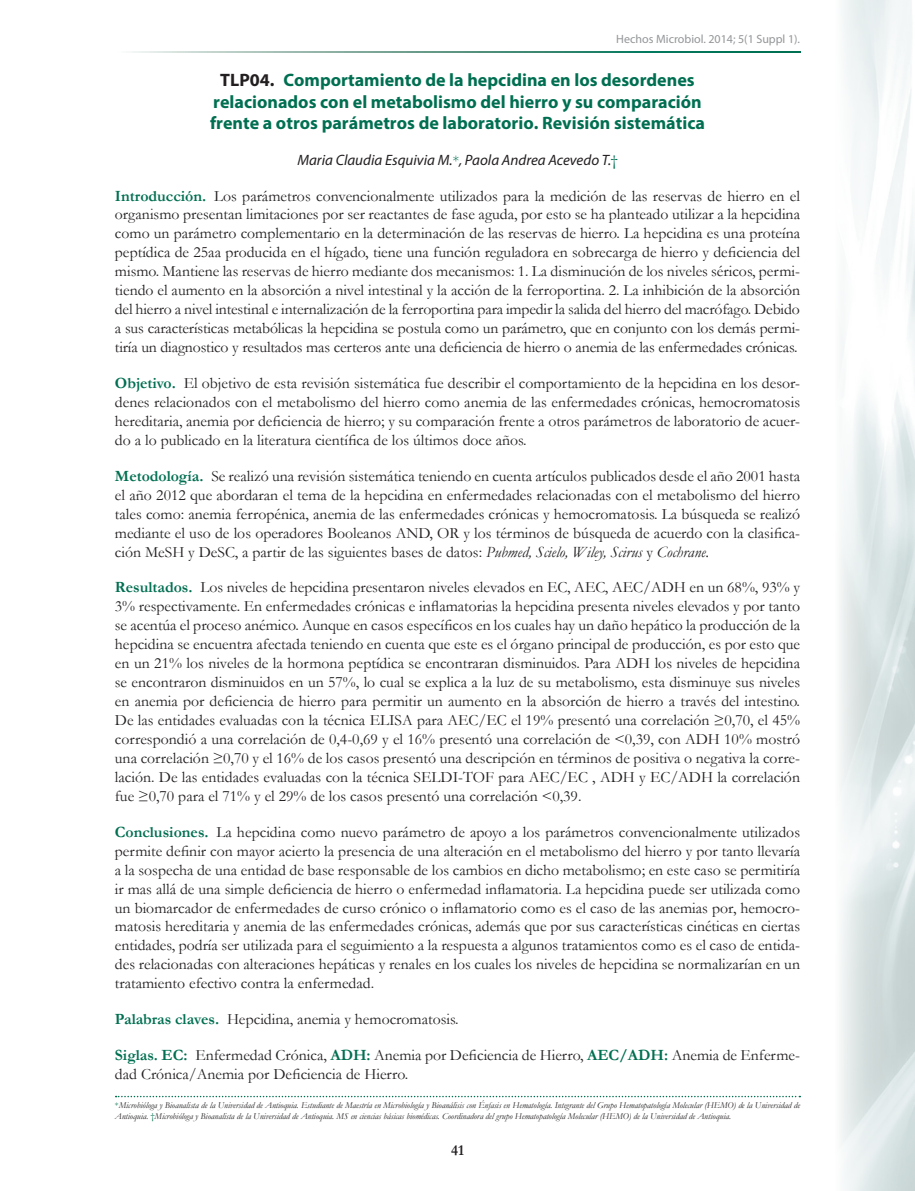
<style>
.page{position:relative;width:915px;height:1191px;background:#fff}
.page>*{position:absolute;margin:0;border:0;box-sizing:border-box;transform-origin:0 0}
.t1{font:700 18px/21.8px "Myriad Pro";color:#006f51;text-align:center}
.t2{font:15.75px/18.9px "Garamond";color:#231f20;text-align:justify}
.t3{font:italic 15px "Myriad Pro";color:#231f20}
.t4{font:700 15px "Garamond";color:#231f20}
.t5{font:12px "Myriad Pro";color:#939598}
.t6{font:italic 9px/10.6px "Garamond";color:#231f20}
.s1{color:#231f20}
.s2{font-family:"Garamond";font-style:normal;color:#006f51}
.s3{font-weight:700;color:#006f51}
.s4{font-style:italic}
.s5{font-style:normal;color:#006f51}
</style>
<div class="page">
<svg style="left:132px;top:51px;width:667px;height:2px"></svg>
<img style="left:840px;top:0;width:74px;height:1191px">
<svg style="left:116px;top:1095px;width:684px;height:2px"></svg>
<p class="t5" style="left:616px;top:31px;width:185px">Hechos Microbiol. 2014; 5(1 Suppl 1).</p>
<p class="t1" style="left:210px;top:68px;width:496px"><span class="s1">TLP04.</span> Comportamiento de la hepcidina en los desordenes relacionados con el metabolismo del hierro y su comparación frente a otros parámetros de laboratorio. Revisión sistemática</p>
<p class="t3" style="left:297px;top:150px;width:321px">Maria Claudia Esquivia M.<span class="s2">*</span>, Paola Andrea Acevedo T.<span class="s2">†</span></p>
<p class="t2" style="left:115px;top:186px;width:686px"><span class="s3">Introducción.</span> Los parámetros convencionalmente utilizados para la medición de las reservas de hierro en el organismo presentan limitaciones por ser reactantes de fase aguda, por esto se ha planteado utilizar a la hepcidina como un parámetro complementario en la determinación de las reservas de hierro. La hepcidina es una proteína peptídica de 25aa producida en el hígado, tiene una función reguladora en sobrecarga de hierro y deficiencia del mismo. Mantiene las reservas de hierro mediante dos mecanismos: 1. La disminución de los niveles séricos, permi&shy;tiendo el aumento en la absorción a nivel intestinal y la acción de la ferroportina. 2. La inhibición de la absorción del hierro a nivel intestinal e internalización de la ferroportina para impedir la salida del hierro del macrófago. Debido a sus características metabólicas la hepcidina se postula como un parámetro, que en conjunto con los demás permi&shy;tiría un diagnostico y resultados mas certeros ante una deficiencia de hierro o anemia de las enfermedades crónicas.</p>
<p class="t2" style="left:115px;top:373px;width:686px"><span class="s3">Objetivo.</span> El objetivo de esta revisión sistemática fue describir el comportamiento de la hepcidina en los desor&shy;denes relacionados con el metabolismo del hierro como anemia de las enfermedades crónicas, hemocromatosis hereditaria, anemia por deficiencia de hierro; y su comparación frente a otros parámetros de laboratorio de acuer&shy;do a lo publicado en la literatura científica de los últimos doce años.</p>
<p class="t2" style="left:115px;top:466px;width:686px"><span class="s3">Metodología.</span> Se realizó una revisión sistemática teniendo en cuenta artículos publicados desde el año 2001 hasta el año 2012 que abordaran el tema de la hepcidina en enfermedades relacionadas con el metabolismo del hierro tales como: anemia ferropénica, anemia de las enfermedades crónicas y hemocromatosis. La búsqueda se realizó mediante el uso de los operadores Booleanos AND, OR y los términos de búsqueda de acuerdo con la clasifica&shy;ción MeSH y DeSC, a partir de las siguientes bases de datos: <span class="s4">Pubmed, Scielo, Wiley, Scirus</span> y <span class="s4">Cochrane.</span></p>
<p class="t2" style="left:115px;top:577px;width:686px"><span class="s3">Resultados.</span> Los niveles de hepcidina presentaron niveles elevados en EC, AEC, AEC/ADH en un 68%, 93% y 3% respectivamente. En enfermedades crónicas e inflamatorias la hepcidina presenta niveles elevados y por tanto se acentúa el proceso anémico. Aunque en casos específicos en los cuales hay un daño hepático la producción de la hepcidina se encuentra afectada teniendo en cuenta que este es el órgano principal de producción, es por esto que en un 21% los niveles de la hormona peptídica se encontraran disminuidos. Para ADH los niveles de hepcidina se encontraron disminuidos en un 57%, lo cual se explica a la luz de su metabolismo, esta disminuye sus niveles en anemia por deficiencia de hierro para permitir un aumento en la absorción de hierro a través del intestino.<br>De las entidades evaluadas con la técnica ELISA para AEC/EC el 19% presentó una correlación ≥0,70, el 45% correspondió a una correlación de 0,4-0,69 y el 16% presentó una correlación de &lt;0,39, con ADH 10% mostró una correlación ≥0,70 y el 16% de los casos presentó una descripción en términos de positiva o negativa la corre&shy;lación. De las entidades evaluadas con la técnica SELDI-TOF para AEC/EC , ADH y EC/ADH la correlación fue ≥0,70 para el 71% y el 29% de los casos presentó una correlación &lt;0,39.</p>
<p class="t2" style="left:115px;top:822px;width:686px"><span class="s3">Conclusiones.</span> La hepcidina como nuevo parámetro de apoyo a los parámetros convencionalmente utilizados permite definir con mayor acierto la presencia de una alteración en el metabolismo del hierro y por tanto llevaría a la sospecha de una entidad de base responsable de los cambios en dicho metabolismo; en este caso se permitiría ir mas allá de una simple deficiencia de hierro o enfermedad inflamatoria. La hepcidina puede ser utilizada como un biomarcador de enfermedades de curso crónico o inflamatorio como es el caso de las anemias por, hemocro&shy;matosis hereditaria y anemia de las enfermedades crónicas, además que por sus características cinéticas en ciertas entidades, podría ser utilizada para el seguimiento a la respuesta a algunos tratamientos como es el caso de entida&shy;des relacionadas con alteraciones hepáticas y renales en los cuales los niveles de hepcidina se normalizarían en un tratamiento efectivo contra la enfermedad.</p>
<p class="t2" style="left:115px;top:1009px;width:345px"><span class="s3">Palabras claves.</span> Hepcidina, anemia y hemocromatosis.</p>
<p class="t2" style="left:115px;top:1045px;width:686px"><span class="s3">Siglas. EC:</span> Enfermedad Crónica, <span class="s3">ADH:</span> Anemia por Deficiencia de Hierro, <span class="s3">AEC/ADH:</span> Anemia de Enferme&shy;dad Crónica/Anemia por Deficiencia de Hierro.</p>
<p class="t6" style="left:115px;top:1099px;width:686px"><span class="s5">*</span>Microbióloga y Bioanalista de la Universidad de Antioquia. Estudiante de Maestría en Microbiología y Bioanálisis con Énfasis en Hematología. Integrante del Grupo Hematopatología Molecular (HEMO) de la Universidad de<br>Antioquia. <span class="s5">†</span>Microbióloga y Bioanalista de la Universidad de Antioquia. MS en ciencias básicas biomédicas. Coordinadora del grupo Hematopatología Molecular (HEMO) de la Universidad de Antioquia.</p>
<p class="t4" style="left:451px;top:1140px;width:14px">41</p>
</div>
